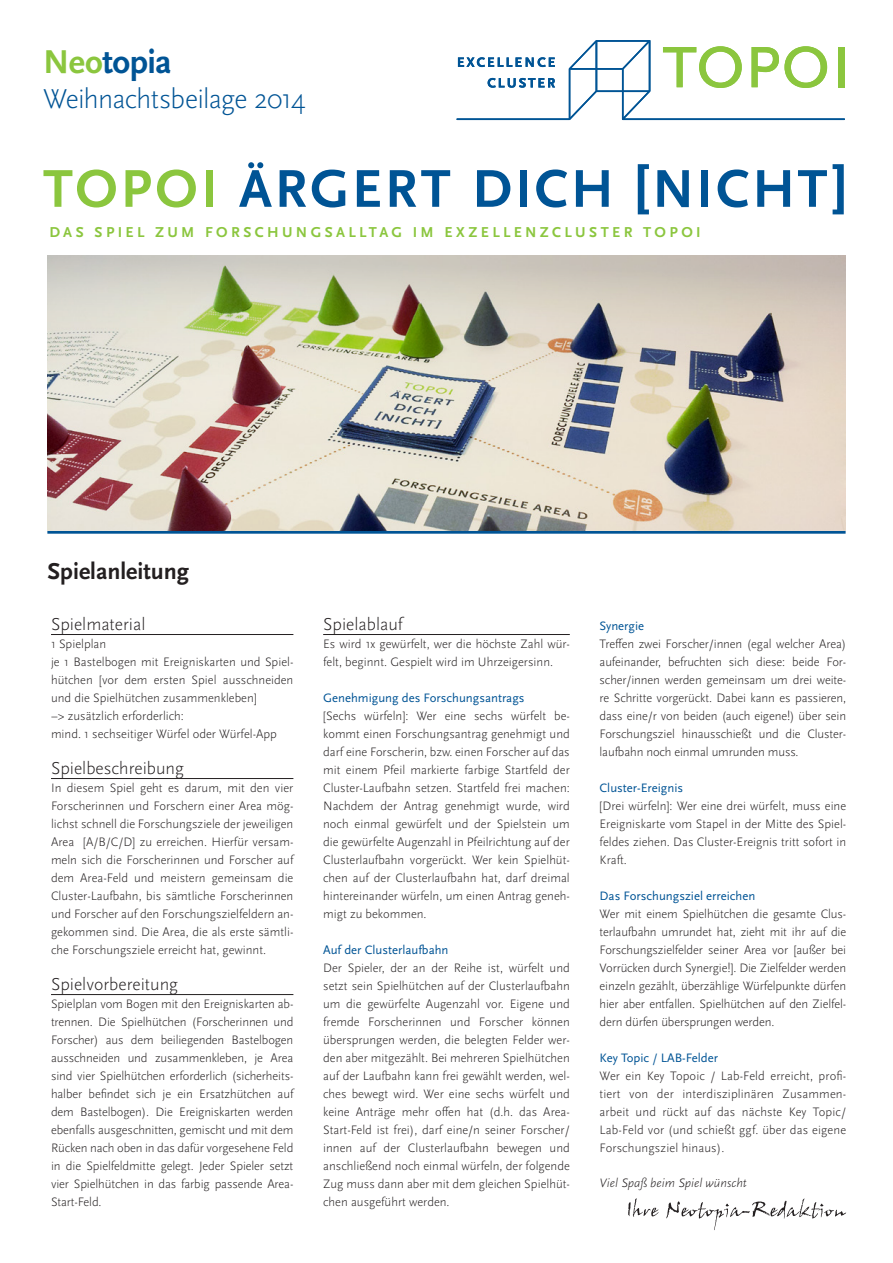
<style>
.page{position:relative;width:893px;height:1263px;background:#fff}
.page>*{position:absolute;margin:0;border:0;box-sizing:border-box;transform-origin:0 0}
.t1{font:700 55.5px "Scala Sans OT";letter-spacing:.055em;color:#005495}
.t2{font:700 34.5px "Scala Sans OT";letter-spacing:-.02em;color:#005495}
.t3{font:300 28.5px "Scala Sans OT";letter-spacing:-.03em;color:#005495}
.t4{font:700 24px "Scala Sans OT";color:#231f20}
.t5{font:300 18px "Scala Sans OT";color:#231f20}
.t6{font:700 15px "Scala Sans";letter-spacing:.225em;color:#8bc63e}
.t7{font:300 12.75px/18px "Scala Sans OT";color:#231f20;text-align:justify}
.t8{font:12.75px "Scala Sans OT";color:#005495}
.t9{font:italic 300 12.75px "Scala Sans OT";color:#231f20}
.s1{color:#8bc63e}
</style>
<div class="page">
<hr style="left:51px;top:634px;width:242px;height:1px;background:#231f20">
<hr style="left:51px;top:778px;width:242px;height:1px;background:#231f20">
<hr style="left:51px;top:994px;width:242px;height:1px;background:#231f20">
<hr style="left:47px;top:531px;width:799px;height:3px;background:#005495">
<hr style="left:323px;top:634px;width:247px;height:1px;background:#231f20">
<svg style="left:628px;top:1198px;width:218px;height:32px"></svg>
<svg style="left:456px;top:40px;width:389px;height:80px"></svg>
<img style="left:47px;top:255px;width:799px;height:275px">
<h2 class="t2" style="left:43px;top:43px;width:130px"><span class="s1">Neo</span>topia</h2>
<h3 class="t3" style="left:43px;top:83px;width:264px">Weihnachtsbeilage 2014</h3>
<h1 class="t1" style="left:43px;top:157px;width:805px"><span class="s1">TOPOI</span> ÄRGERT DICH [NICHT]</h1>
<p class="t6" style="left:49px;top:223px;width:653px">DAS SPIEL ZUM FORSCHUNGSALLTAG IM EXZELLENZCLUSTER TOPOI</p>
<h3 class="t4" style="left:47px;top:558px;width:143px">Spielanleitung</h3>
<h3 class="t5" style="left:51px;top:614px;width:96px">Spielmaterial</h3>
<p class="t7" style="left:51px;top:635px;width:244px;text-align:left">1 Spielplan<br>je 1 Bastelbogen mit Ereigniskarten und Spiel&shy;hütchen [vor dem ersten Spiel ausschneiden und die Spielhütchen zusammenkleben]<br>–&gt; zusätzlich erforderlich:<br>mind. 1 sechseitiger Würfel oder Würfel-App</p>
<h3 class="t5" style="left:51px;top:758px;width:135px">Spielbeschreibung</h3>
<p class="t7" style="left:51px;top:779px;width:244px">In diesem Spiel geht es darum, mit den vier Forscherinnen und Forschern einer Area mög&shy;lichst schnell die Forschungsziele der jeweiligen Area [A/B/C/D] zu erreichen. Hierfür versam&shy;meln sich die Forscherinnen und Forscher auf dem Area-Feld und meistern gemeinsam die Cluster-Laufbahn, bis sämtliche Forscherinnen und Forscher auf den Forschungszielfeldern an&shy;gekommen sind. Die Area, die als erste sämtli&shy;che Forschungsziele erreicht hat, gewinnt.</p>
<h3 class="t5" style="left:51px;top:974px;width:129px">Spielvorbereitung</h3>
<p class="t7" style="left:51px;top:995px;width:244px">Spielplan vom Bogen mit den Ereigniskarten ab&shy;trennen. Die Spielhütchen (Forscherinnen und Forscher) aus dem beiliegenden Bastelbogen ausschneiden und zusammenkleben, je Area sind vier Spielhütchen erforderlich (sicherheits&shy;halber befindet sich je ein Ersatzhütchen auf dem Bastelbogen). Die Ereigniskarten werden ebenfalls ausgeschnitten, gemischt und mit dem Rücken nach oben in das dafür vorgesehene Feld in die Spielfeldmitte gelegt. Jeder Spieler setzt vier Spielhütchen in das farbig passende Area-Start-Feld.</p>
<h3 class="t5" style="left:323px;top:614px;width:81px">Spielablauf</h3>
<p class="t7" style="left:323px;top:635px;width:248px">Es wird 1x gewürfelt, wer die höchste Zahl wür&shy;felt, beginnt. Gespielt wird im Uhrzeigersinn.</p>
<p class="t8" style="left:323px;top:691px;width:203px">Genehmigung des Forschungsantrags</p>
<p class="t7" style="left:323px;top:707px;width:248px">[Sechs würfeln]: Wer eine sechs würfelt be&shy;kommt einen Forschungsantrag genehmigt und darf eine Forscherin, bzw. einen Forscher auf das mit einem Pfeil markierte farbige Startfeld der Cluster-Laufbahn setzen. Startfeld frei machen:<br>Nachdem der Antrag genehmigt wurde, wird noch einmal gewürfelt und der Spielstein um die gewürfelte Augenzahl in Pfeilrichtung auf der Clusterlaufbahn vorgerückt. Wer kein Spielhüt&shy;chen auf der Clusterlaufbahn hat, darf dreimal hintereinander würfeln, um einen Antrag geneh&shy;migt zu bekommen.</p>
<p class="t8" style="left:323px;top:943px;width:127px">Auf der Clusterlaufbahn</p>
<p class="t7" style="left:323px;top:959px;width:248px">Der Spieler, der an der Reihe ist, würfelt und setzt sein Spielhütchen auf der Clusterlaufbahn um die gewürfelte Augenzahl vor. Eigene und fremde Forscherinnen und Forscher können übersprungen werden, die belegten Felder wer&shy;den aber mitgezählt. Bei mehreren Spielhütchen auf der Laufbahn kann frei gewählt werden, wel&shy;ches bewegt wird. Wer eine sechs würfelt und keine Anträge mehr offen hat (d.h. das Area-Start-Feld ist frei), darf eine/n seiner Forscher/ innen auf der Clusterlaufbahn bewegen und anschließend noch einmal würfeln, der folgende Zug muss dann aber mit dem gleichen Spielhüt&shy;chen ausgeführt werden.</p>
<p class="t8" style="left:600px;top:619px;width:46px">Synergie</p>
<p class="t7" style="left:600px;top:635px;width:248px">Treffen zwei Forscher/innen (egal welcher Area) aufeinander, befruchten sich diese: beide For&shy;scher/innen werden gemeinsam um drei weite&shy;re Schritte vorgerückt. Dabei kann es passieren, dass eine/r von beiden (auch eigene!) über sein Forschungsziel hinausschießt und die Cluster&shy;laufbahn noch einmal umrunden muss.</p>
<p class="t8" style="left:600px;top:781px;width:85px">Cluster-Ereignis</p>
<p class="t7" style="left:600px;top:797px;width:248px">[Drei würfeln]: Wer eine drei würfelt, muss eine Ereigniskarte vom Stapel in der Mitte des Spiel&shy;feldes ziehen. Das Cluster-Ereignis tritt sofort in Kraft.</p>
<p class="t8" style="left:600px;top:889px;width:157px">Das Forschungsziel erreichen</p>
<p class="t7" style="left:600px;top:905px;width:248px">Wer mit einem Spielhütchen die gesamte Clus&shy;terlaufbahn umrundet hat, zieht mit ihr auf die Forschungszielfelder seiner Area vor [außer bei Vorrücken durch Synergie!]. Die Zielfelder werden einzeln gezählt, überzählige Würfelpunkte dürfen hier aber entfallen. Spielhütchen auf den Zielfel&shy;dern dürfen übersprungen werden.</p>
<p class="t8" style="left:600px;top:1051px;width:120px">Key Topic / LAB-Felder</p>
<p class="t7" style="left:600px;top:1067px;width:248px">Wer ein Key Topoic / Lab-Feld erreicht, profi&shy;tiert von der interdisziplinären Zusammen&shy;arbeit und rückt auf das nächste Key Topic/ Lab-Feld vor (und schießt ggf. über das eigene Forschungsziel hinaus).</p>
<p class="t9" style="left:600px;top:1176px;width:149px">Viel Spaß beim Spiel wünscht</p>
</div>
